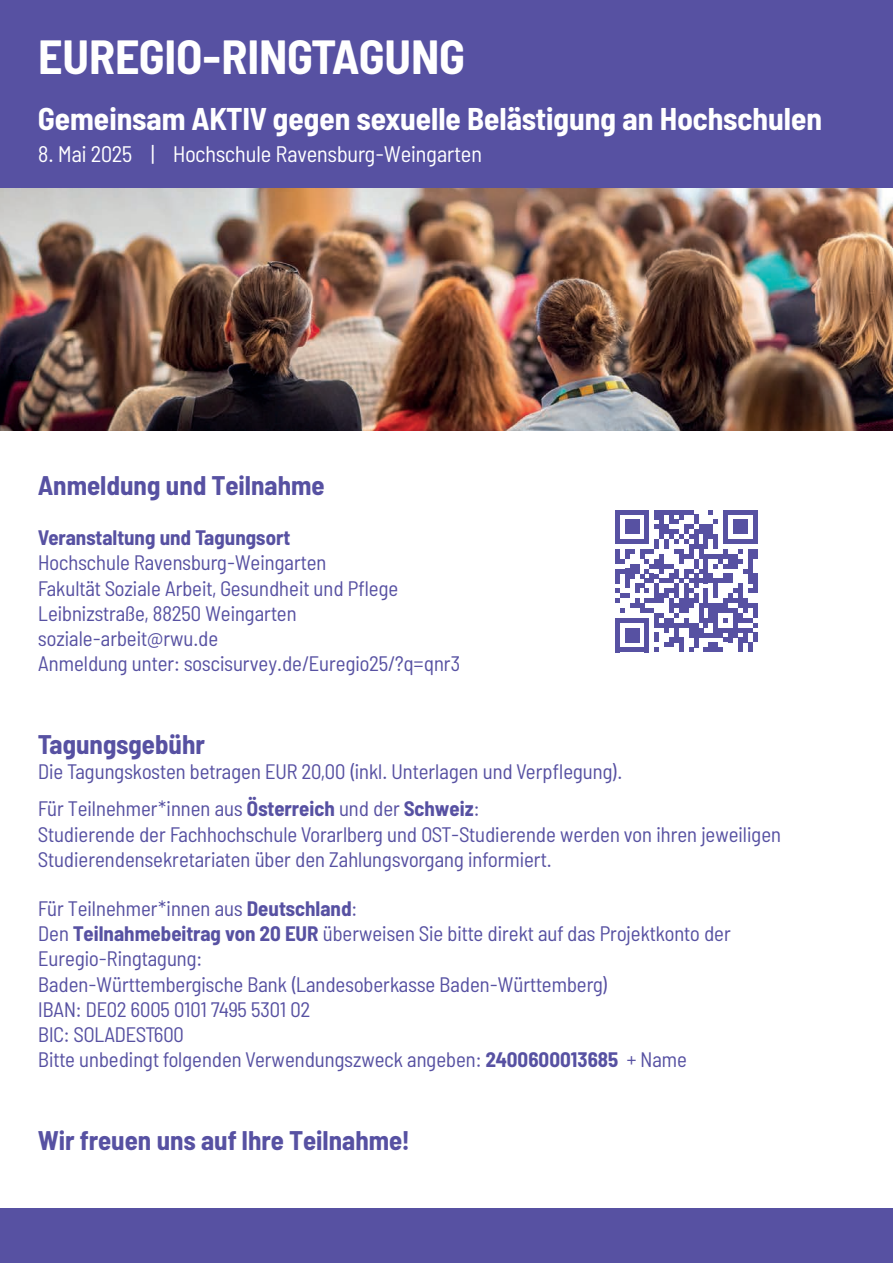
<style>
.page{position:relative;width:893px;height:1263px;background:#fff}
.page>*{position:absolute;margin:0;border:0;box-sizing:border-box;transform-origin:0 0}
.t1{font:700 semi-condensed 48px "Barlow";color:#fff}
.t2{font:700 semi-condensed 31.5px "Barlow";color:#fff}
.t3{font:700 semi-condensed 27px "Barlow";color:#5751a2}
.t4{font:semi-condensed 22.5px "Barlow";color:#fff}
.t5{font:semi-condensed 21px/25.2px "Barlow";color:#5751a2}
.t6{font:700 semi-condensed 21px "Barlow";color:#5751a2}
.s1{font-weight:700}
</style>
<div class="page">
<svg style="left:615px;top:510px;width:143px;height:142px"></svg>
<div style="left:753px;top:632px;width:5px;height:10px;background:#5751a2"></div>
<div style="left:0;top:1209px;width:893px;height:54px;background:#5751a2"></div>
<div style="left:0;top:0;width:893px;height:188px;background:#5751a2"></div>
<img style="left:0;top:188px;width:893px;height:243px">
<h1 class="t1" style="left:38px;top:22px;width:428px">EUREGIO-RINGTAGUNG</h1>
<h2 class="t2" style="left:38px;top:96px;width:785px">Gemeinsam AKTIV gegen sexuelle Belästigung an Hochschulen</h2>
<p class="t4" style="left:38px;top:138px;width:445px">8. Mai 2025 | Hochschule Ravensburg-Weingarten</p>
<p class="t3" style="left:38px;top:465px;width:288px">Anmeldung und Teilnahme</p>
<p class="t6" style="left:38px;top:522px;width:253px">Veranstaltung und Tagungsort</p>
<p class="t5" style="left:38px;top:549px;width:423px">Hochschule Ravensburg-Weingarten<br>Fakultät Soziale Arbeit, Gesundheit und Pflege Leibnizstraße, 88250 Weingarten soziale-arbeit@rwu.de<br>Anmeldung unter: soscisurvey.de/Euregio25/?q=qnr3</p>
<p class="t3" style="left:38px;top:725px;width:168px">Tagungsgebühr</p>
<p class="t5" style="left:38px;top:751px;width:586px;line-height:37.2px">Die Tagungskosten betragen EUR 20,00 (inkl. Unterlagen und Verpflegung).<br>Für Teilnehmer*innen aus <span class="s1">Österreich</span> und der <span class="s1">Schweiz</span>:</p>
<p class="t5" style="left:38px;top:820px;width:744px">Studierende der Fachhochschule Vorarlberg und OST-Studierende werden von ihren jeweiligen<br>Studierendensekretariaten über den Zahlungsvorgang informiert.</p>
<p class="t5" style="left:38px;top:894px;width:694px">Für Teilnehmer*innen aus <span class="s1">Deutschland</span>:<br>Den <span class="s1">Teilnahmebeitrag von 20 EUR</span> überweisen Sie bitte direkt auf das Projektkonto der Euregio-Ringtagung:<br>Baden-Württembergische Bank (Landesoberkasse Baden-Württemberg)<br>IBAN: DE02 6005 0101 7495 5301 02<br>BIC: SOLADEST600<br>Bitte unbedingt folgenden Verwendungszweck angeben: <span class="s1">2400600013685</span> + Name</p>
<p class="t3" style="left:38px;top:1121px;width:372px">Wir freuen uns auf Ihre Teilnahme!</p>
</div>
